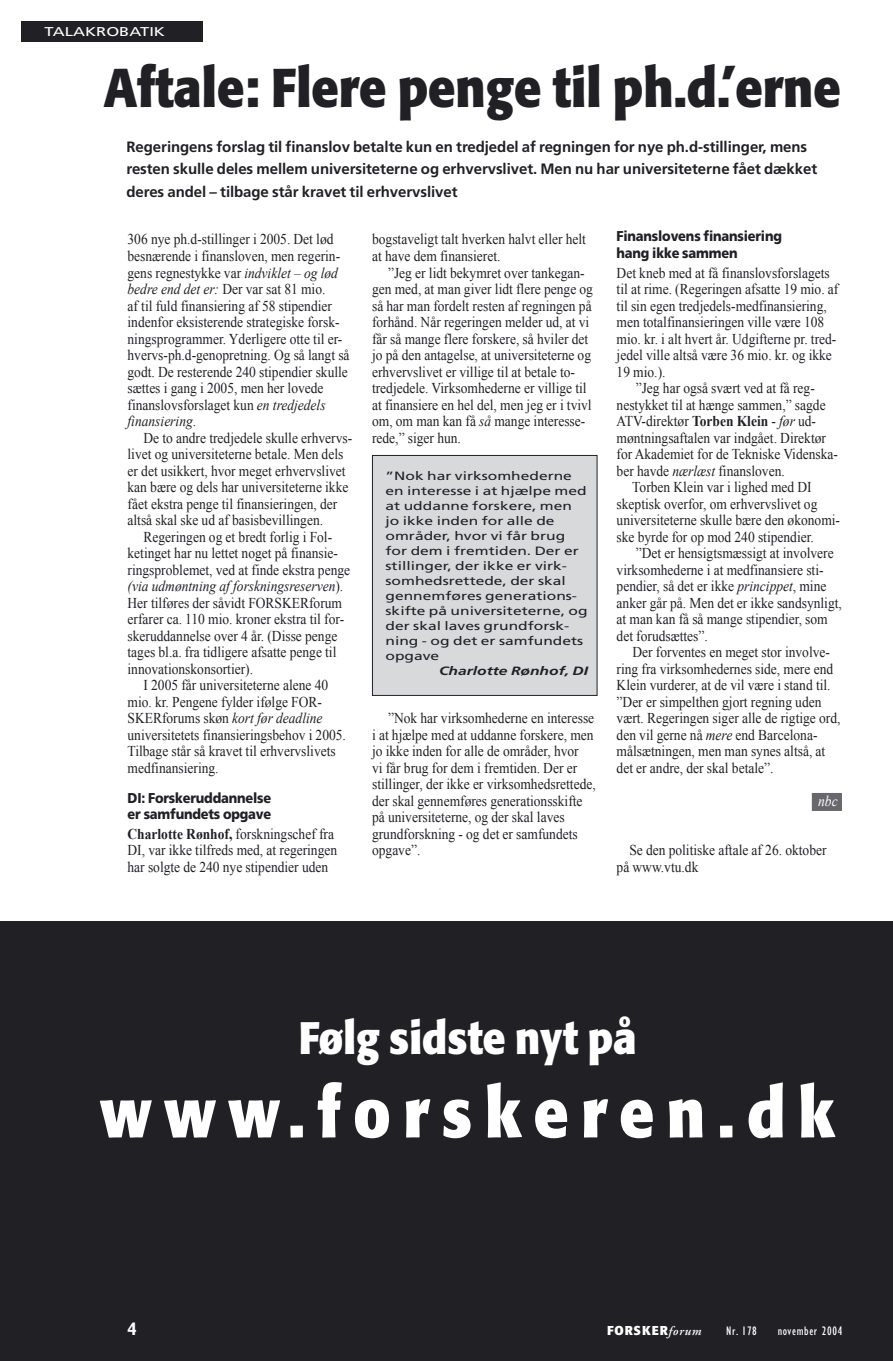
<style>
.page{position:relative;width:893px;height:1361px;background:#fff}
.page>*{position:absolute;margin:0;border:0;box-sizing:border-box;transform-origin:0 0}
.t1{font:700 69px "Formata";letter-spacing:.2em;color:#fff;scale:.9 1}
.t2{font:700 54px "Formata";color:#212125;scale:.9 1}
.t3{font:700 45px "Formata";color:#fff;scale:.9 1}
.t4{font:700 condensed 18px "Gill Sans";color:#fff}
.t5{font:15px/16.5px "Times New Roman";color:#212125;scale:.9 1}
.t6{font:700 15px/22.5px "Frutiger";letter-spacing:-.005em;color:#212125}
.t7{font:italic 15px "Times New Roman";color:#fff;scale:.9 1}
.t8{font:900 14.25px/16.5px "Frutiger";letter-spacing:-.015em;color:#212125;scale:.9 1}
.t9{font:condensed 12.75px "Gill Sans";letter-spacing:.05em;color:#fff}
.t10{font:12.75px "Frutiger";color:#fff;scale:1.3 1}
.t11{font:700 12.75px "Formata";letter-spacing:.07em;color:#fff}
.t12{font:12px/15px "Frutiger";color:#212125;scale:1.3 1}
.t13{font:italic 700 12px "Frutiger";color:#212125;scale:1.3 1}
.s1{font-style:italic}
.s2{font-weight:700}
.s3{font-family:"Adobe Garamond Pro";font-weight:600;font-style:italic}
</style>
<div class="page">
<div style="left:0;top:921px;width:893px;height:440px;background:#212125"></div>
<div style="left:21px;top:21px;width:182px;height:21px;background:#212125"></div>
<div style="left:372px;top:455px;width:225px;height:240px;background:#d8d9db"></div>
<div style="left:372px;top:455px;width:225px;height:241px;border:1px solid #212125"></div>
<div style="left:812px;top:793px;width:30px;height:18px;background:#68676c"></div>
<p class="t10" style="left:45px;top:24px;width:94px">TALAKROBATIK</p>
<h2 class="t2" style="left:104px;top:54px;width:820px">Aftale: Flere penge til ph.d.’erne</h2>
<p class="t6" style="left:127px;top:135px;width:692px">Regeringens forslag til finanslov betalte kun en tredjedel af regningen for nye ph.d-stillinger, mens resten skulle deles mellem universiteterne og erhvervslivet. Men nu har universiteterne fået dækket deres andel – tilbage står kravet til erhvervslivet</p>
<p class="t5" style="left:128px;top:231px;width:248px">306 nye ph.d-stillinger i 2005. Det lød besnærende i finansloven, men regerin&shy;gens regnestykke var <span class="s1">indviklet – og lød bedre end det er:</span> Der var sat 81 mio.<br>af til fuld finansiering af 58 stipendier indenfor eksisterende strategiske forsk&shy;ningsprogrammer. Yderligere otte til er&shy;hvervs-ph.d-genopretning. Og så langt så godt. De resterende 240 stipendier skulle sættes i gang i 2005, men her lovede finanslovsforslaget kun <span class="s1">en tredjedels finansiering</span>.</p>
<p class="t5" style="left:128px;top:429px;width:251px;text-indent:16px">De to andre tredjedele skulle erhvervs&shy;livet og universiteterne betale. Men dels er det usikkert, hvor meget erhvervslivet kan bære og dels har universiteterne ikke fået ekstra penge til finansieringen, der altså skal ske ud af basisbevillingen.</p>
<p class="t5" style="left:128px;top:528px;width:249px;text-indent:16px">Regeringen og et bredt forlig i Fol&shy;ketinget har nu lettet noget på finansie&shy;ringsproblemet, ved at finde ekstra penge <span class="s1">(via udmøntning af forskningsreserven</span>).<br>Her tilføres der såvidt FORSKERforum erfarer ca. 110 mio. kroner ekstra til for&shy;skeruddannelse over 4 år. (Disse penge tages bl.a. fra tidligere afsatte penge til innovationskonsortier).</p>
<p class="t5" style="left:128px;top:676px;width:244px;text-indent:16px">I 2005 får universiteterne alene 40 mio. kr. Pengene fylder ifølge FOR-SKERforums skøn <span class="s1">kort før deadline </span>universitetets finansieringsbehov i 2005.<br>Tilbage står så kravet til erhvervslivets medfinansiering.</p>
<p class="t8" style="left:128px;top:789px;width:161px">DI: Forskeruddannelse er samfundets opgave</p>
<p class="t5" style="left:128px;top:825px;width:234px"><span class="s2">Charlotte Rønhof,</span> forskningschef fra<br>DI, var ikke tilfreds med, at regeringen har solgte de 240 nye stipendier uden</p>
<p class="t5" style="left:372px;top:231px;width:239px">bogstaveligt talt hverken halvt eller helt at have dem finansieret.</p>
<p class="t5" style="left:372px;top:264px;width:247px;text-indent:16px">”Jeg er lidt bekymret over tankegan&shy;gen med, at man giver lidt flere penge og så har man fordelt resten af regningen på forhånd. Når regeringen melder ud, at vi får så mange flere forskere, så hviler det jo på den antagelse, at universiteterne og erhvervslivet er villige til at betale to&shy;tredjedele. Virksomhederne er villige til at finansiere en hel del, men jeg er i tvivl om, om man kan få <span class="s1">så</span> mange interesse&shy;rede,” siger hun.</p>
<p class="t12" style="left:386px;top:468px;width:157px">”Nok har virksomhederne en interesse i at hjælpe med at uddanne forskere, men jo ikke inden for alle de områder, hvor vi får brug for dem i fremtiden. Der er stillinger, der ikke er virk&shy;somhedsrettede, der skal gennemføres generations&shy;skifte på universiteterne, og der skal laves grundforsk&shy;ning - og det er samfundets opgave</p>
<p class="t13" style="left:439px;top:664px;width:116px">Charlotte Rønhof, DI</p>
<p class="t5" style="left:372px;top:709px;width:250px;text-indent:16px">”Nok har virksomhederne en interesse i at hjælpe med at uddanne forskere, men jo ikke inden for alle de områder, hvor<br>vi får brug for dem i fremtiden. Der er stillinger, der ikke er virksomhedsrettede, der skal gennemføres generationsskifte på universiteterne, og der skal laves grundforskning - og det er samfundets opgave”.</p>
<p class="t8" style="left:617px;top:228px;width:185px">Finanslovens finansiering hang ikke sammen</p>
<p class="t5" style="left:617px;top:264px;width:238px">Det kneb med at få finanslovsforslagets</p>
<p class="t5" style="left:617px;top:280px;width:248px">til at rime. (Regeringen afsatte 19 mio. af</p>
<p class="t5" style="left:617px;top:297px;width:235px">til sin egen tredjedels-medfinansiering,</p>
<p class="t5" style="left:617px;top:313px;width:232px">men totalfinansieringen ville være 108</p>
<p class="t5" style="left:617px;top:330px;width:246px">mio. kr. i alt hvert år. Udgifterne pr. tred-</p>
<p class="t5" style="left:617px;top:346px;width:241px">jedel ville altså være 36 mio. kr. og ikke</p>
<p class="t5" style="left:617px;top:363px;width:56px">19 mio.).</p>
<p class="t5" style="left:636px;top:379px;width:201px">”Jeg har også svært ved at få reg-</p>
<p class="t5" style="left:617px;top:396px;width:234px">nestykket til at hænge sammen,” sagde</p>
<p class="t5" style="left:617px;top:412px;width:223px">ATV-direktør <span class="s2">Torben Klein</span> - <span class="s1">før</span> ud-</p>
<p class="t5" style="left:617px;top:429px;width:234px">møntningsaftalen var indgået. Direktør</p>
<p class="t5" style="left:617px;top:445px;width:248px">for Akademiet for de Tekniske Videnska-</p>
<p class="t5" style="left:617px;top:462px;width:188px">ber havde <span class="s1">nærlæst</span> finansloven.</p>
<p class="t5" style="left:632px;top:478px;width:201px">Torben Klein var i lighed med DI</p>
<p class="t5" style="left:617px;top:495px;width:225px">skeptisk overfor, om erhvervslivet og</p>
<p class="t5" style="left:617px;top:511px;width:250px">universiteterne skulle bære den økonomi-</p>
<p class="t5" style="left:617px;top:528px;width:221px">ske byrde for op mod 240 stipendier.</p>
<p class="t5" style="left:636px;top:544px;width:222px">”Det er hensigtsmæssigt at involvere</p>
<p class="t5" style="left:617px;top:561px;width:232px">virksomhederne i at medfinansiere sti-</p>
<p class="t5" style="left:617px;top:577px;width:235px">pendier, så det er ikke <span class="s1">princippet</span>, mine</p>
<p class="t5" style="left:617px;top:594px;width:252px">anker går på. Men det er ikke sandsynligt,</p>
<p class="t5" style="left:617px;top:610px;width:236px">at man kan få så mange stipendier, som</p>
<p class="t5" style="left:617px;top:627px;width:103px">det forudsættes”.</p>
<p class="t5" style="left:632px;top:643px;width:221px">Der forventes en meget stor involve-</p>
<p class="t5" style="left:617px;top:660px;width:242px">ring fra virksomhedernes side, mere end</p>
<p class="t5" style="left:617px;top:676px;width:239px">Klein vurderer, at de vil være i stand til.</p>
<p class="t5" style="left:617px;top:693px;width:229px">”Der er simpelthen gjort regning uden</p>
<p class="t5" style="left:617px;top:709px;width:250px">vært. Regeringen siger alle de rigtige ord,</p>
<p class="t5" style="left:617px;top:726px;width:225px">den vil gerne nå <span class="s1">mere</span> end Barcelona-</p>
<p class="t5" style="left:617px;top:742px;width:233px">målsætningen, men man synes altså, at</p>
<p class="t5" style="left:617px;top:759px;width:176px">det er andre, der skal betale”.</p>
<p class="t7" style="left:818px;top:792px;width:23px">nbc</p>
<p class="t5" style="left:617px;top:841px;width:235px;text-indent:13px">Se den politiske aftale af 26. oktober på www.vtu.dk</p>
<h3 class="t3" style="left:299px;top:1010px;width:377px">Følg sidste nyt på</h3>
<h1 class="t1" style="left:100px;top:1070px;width:819px">www.forskeren.dk</h1>
<p class="t4" style="left:128px;top:1318px;width:11px">4</p>
<p class="t11" style="left:607px;top:1322px;width:96px">FORSKER<span class="s3">forum</span></p>
<p class="t9" style="left:726px;top:1324px;width:32px">Nr. 178</p>
<p class="t9" style="left:778px;top:1324px;width:66px">november 2004</p>
</div>
